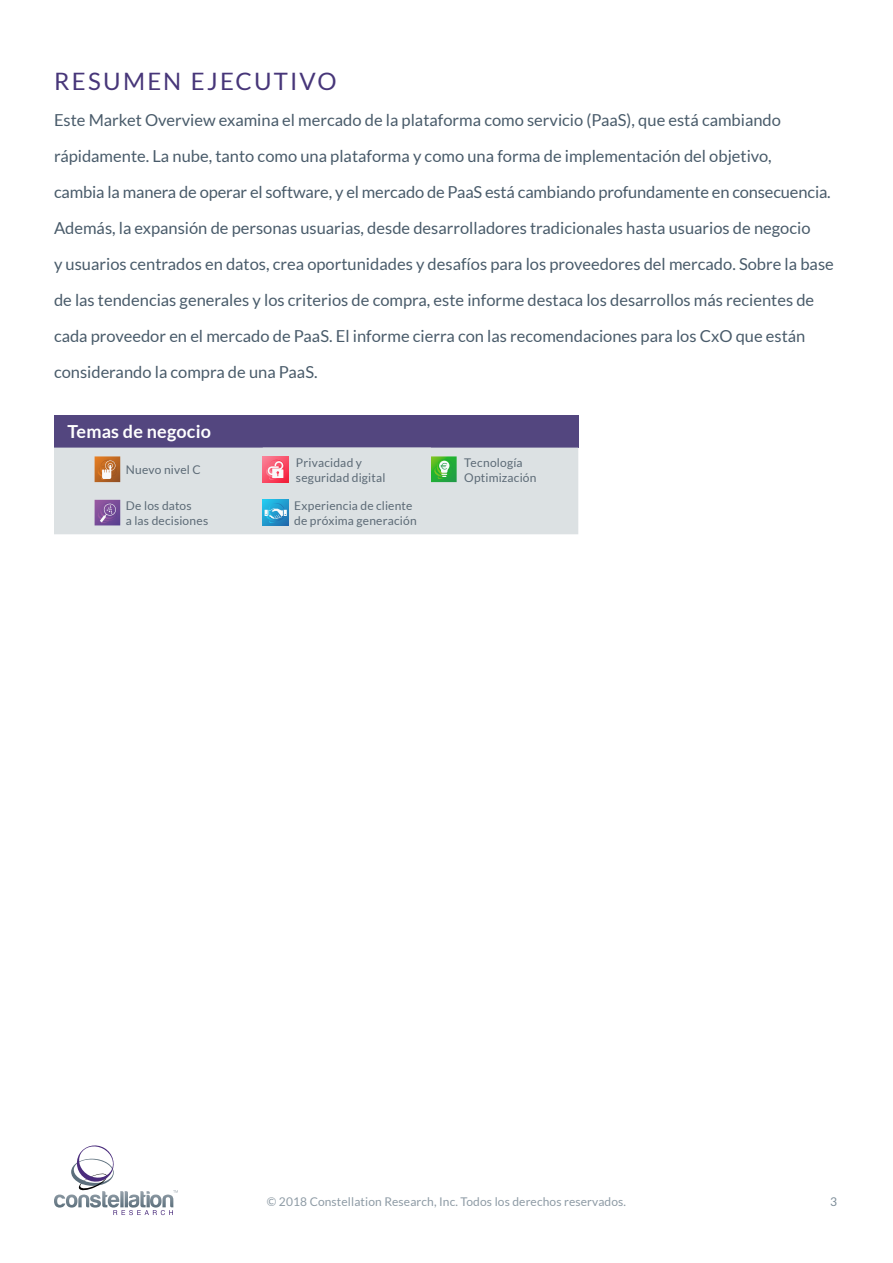
<style>
.page{position:relative;width:893px;height:1263px;background:#fff}
.page>*{position:absolute;margin:0;border:0;box-sizing:border-box;transform-origin:0 0}
.Body_Header{font:24px "Lato";letter-spacing:.095em;color:#473679}
.Sidebar_Table_Header{font:700 18px "Lato";letter-spacing:.01em;color:#fff}
.Body_Copy{font:16.5px/36px "Lato";color:#495b6a}
.Quick_Look_Body{font:12px/15px "Lato";letter-spacing:.015em;color:#5c6a76}
.t1{font:12px "Lato";letter-spacing:.01em;color:#8e9ba5}
.t2{font:12px "Lato";color:#7c8c98}
</style>
<div class="page">
<div style="left:54px;top:415px;width:524px;height:33px;background:#53467f"></div>
<svg style="left:54px;top:448px;width:524px;height:86px;background:#d6dadb"></svg>
<svg style="left:54px;top:1145px;width:124px;height:70px"></svg>
<p class="Body_Header" style="left:54px;top:68px;width:284px">RESUMEN EJECUTIVO</p>
<p class="Body_Copy" style="left:54px;top:102px;width:781px">Este Market Overview examina el mercado de la plataforma como servicio (PaaS), que está cambiando rápidamente. La nube, tanto como una plataforma y como una forma de implementación del objetivo,<br>cambia la manera de operar el software, y el mercado de PaaS está cambiando profundamente en consecuencia.<br>Además, la expansión de personas usuarias, desde desarrolladores tradicionales hasta usuarios de negocio<br>y usuarios centrados en datos, crea oportunidades y desafíos para los proveedores del mercado. Sobre la base de las tendencias generales y los criterios de compra, este informe destaca los desarrollos más recientes de cada proveedor en el mercado de PaaS. El informe cierra con las recomendaciones para los CxO que están considerando la compra de una PaaS.</p>
<p class="Sidebar_Table_Header" style="left:68px;top:422px;width:145px">Temas de negocio</p>
<p class="Quick_Look_Body" style="left:126px;top:462px;width:76px">Nuevo nivel C</p>
<p class="Quick_Look_Body" style="left:296px;top:455px;width:91px">Privacidad y seguridad digital</p>
<p class="Quick_Look_Body" style="left:464px;top:455px;width:60px">Tecnología</p>
<p class="Quick_Look_Body" style="left:464px;top:470px;width:74px">Optimización</p>
<p class="Quick_Look_Body" style="left:126px;top:498px;width:84px">De los datos<br>a las decisiones</p>
<p class="Quick_Look_Body" style="left:294px;top:498px;width:124px">Experiencia de cliente de próxima generación</p>
<p class="t1" style="left:267px;top:1195px;width:361px">© 2018 Constellation Research, Inc. Todos los derechos reservados.</p>
<p class="t2" style="left:830px;top:1195px;width:8px">3</p>
</div>
